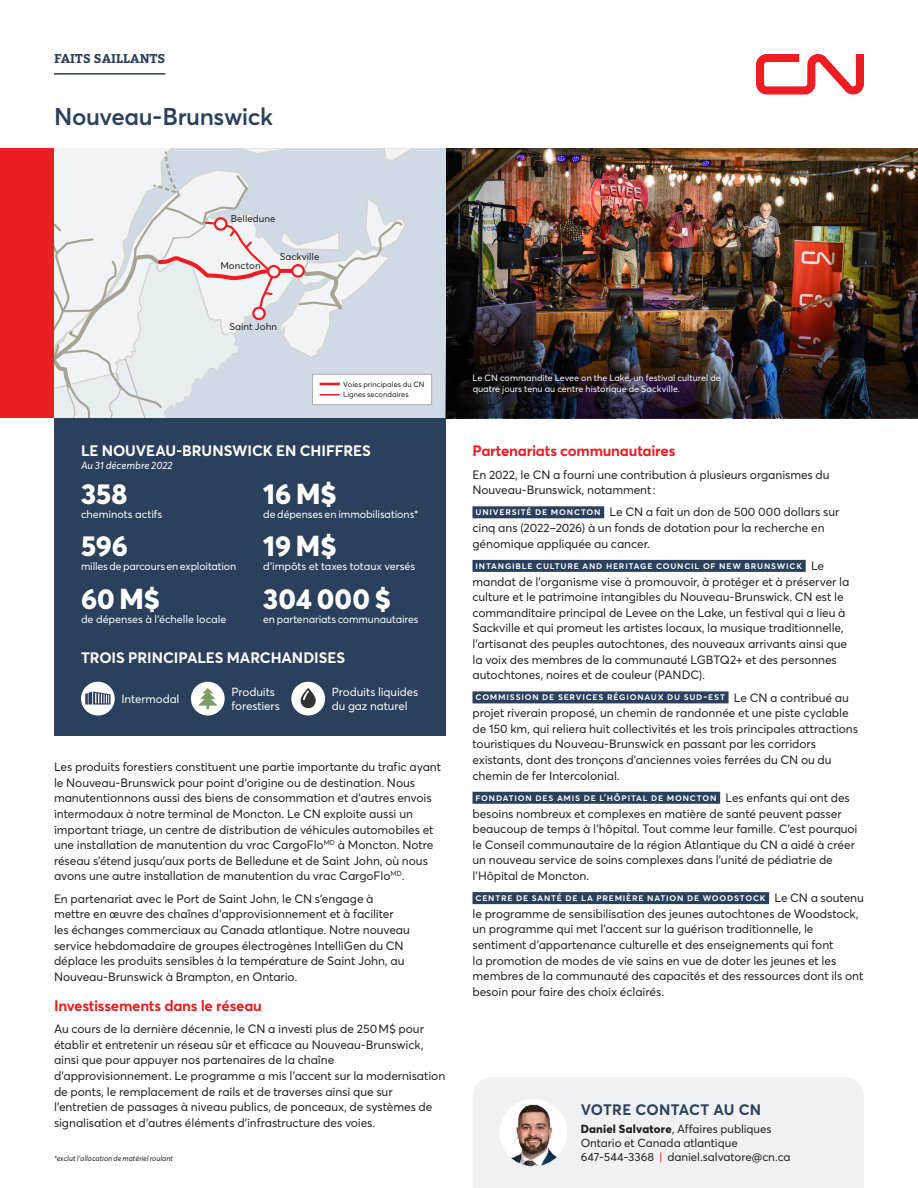
<style>
.page{position:relative;width:918px;height:1188px;background:#fff}
.page>*{position:absolute;margin:0;border:0;box-sizing:border-box;transform-origin:0 0}
.In_Numbers__Prov_Sta{font:800 28.5px "Averta";letter-spacing:.005em;color:#fff}
.Province_State__H1{font:600 24px "Averta";color:#2b405c}
.In_Numbers__Prov_Sta-2{font:700 15px "Averta";letter-spacing:-.005em;color:#fff}
.Subhead__H2{font:700 15px "Averta";letter-spacing:-.015em;color:#ee1d23}
.Stay_Connected_-_Sub{font:700 15px "Averta";letter-spacing:.01em;color:#2b405c}
.t1{font:700 12.75px "Bitter";letter-spacing:.01em;color:#2b405c}
.Body_copy_-_8pt{font:12px/15.6px "Averta";letter-spacing:-.01em;color:#231f20}
.Body_copy_-_8pt__les{font:11.7px/14.2px "Averta";letter-spacing:-.01em;color:#231f20}
.Body_copy_-_7_75pt{font:11.7px/14.2px "Averta";letter-spacing:-.01em;color:#fff}
.In_Numbers__Prov_Sta-3{font:10.8px "Averta";letter-spacing:-.01em;color:#fff}
.In_Numbers__Prov_Sta-4{font:italic 10.5px "Averta";letter-spacing:-.005em;color:#fff}
.Body_copy_-_8pt-2{font:600 9.75px "Averta";letter-spacing:.08em;color:#fff}
.t2{font:9.75px "Averta";letter-spacing:.005em;color:#231f20}
.Photo_caption_-_Whit{font:9px/10.8px "Averta";color:#fff}
.Legend{font:7.5px "Averta";color:#231f20}
.Fine_print{font:italic 7.5px "Averta";color:#231f20}
.s1{font-weight:600;font-size:9.75px;color:#fff}
.s2{font-weight:400;font-size:12px;color:#231f20}
.s3{font-weight:800}
.s4{color:#ee1d23}
</style>
<div class="page">
<hr style="left:54px;top:73px;width:111px;height:2px;background:#2b405c">
<svg style="left:756px;top:54px;width:108px;height:40px"></svg>
<img style="left:446px;top:148px;width:472px;height:190px">
<div style="left:0;top:148px;width:54px;height:270px;background:#ee1d23"></div>
<img style="left:446px;top:338px;width:472px;height:80px">
<div style="left:54px;top:418px;width:392px;height:318px;background:#2b405c"></div>
<div style="left:472px;top:506px;width:132px;height:12px;background:#2b405c"></div>
<div style="left:472px;top:560px;width:334px;height:12px;background:#2b405c"></div>
<div style="left:472px;top:691px;width:257px;height:12px;background:#2b405c"></div>
<div style="left:472px;top:792px;width:248px;height:12px;background:#2b405c"></div>
<div style="left:472px;top:892px;width:297px;height:12px;background:#2b405c"></div>
<div style="left:81px;top:682px;width:34px;height:34px;background:#fff;border-radius:50%"></div>
<svg style="left:85px;top:692px;width:26px;height:13px"></svg>
<div style="left:191px;top:682px;width:34px;height:34px;background:#fff;border-radius:50%"></div>
<svg style="left:198px;top:688px;width:20px;height:21px"></svg>
<div style="left:291px;top:682px;width:34px;height:34px;background:#fff;border-radius:50%"></div>
<svg style="left:301px;top:688px;width:15px;height:20px"></svg>
<svg style="left:54px;top:148px;width:392px;height:270px"></svg>
<div style="left:473px;top:1077px;width:391px;height:111px;background:#f0f1f2"></div>
<img style="left:500px;top:1099px;width:67px;height:67px;border-radius:34px">
<p class="t1" style="left:54px;top:49px;width:113px">FAITS SAILLANTS</p>
<p class="Province_State__H1" style="left:54px;top:101px;width:220px">Nouveau‑Brunswick</p>
<p class="t2" style="left:231px;top:213px;width:46px">Belledune</p>
<p class="t2" style="left:220px;top:259px;width:42px">Moncton</p>
<p class="t2" style="left:280px;top:251px;width:41px">Sackville</p>
<p class="t2" style="left:229px;top:320px;width:49px">Saint John</p>
<p class="Legend" style="left:343px;top:379px;width:83px">Voies principales du CN</p>
<p class="Legend" style="left:343px;top:390px;width:67px">Lignes secondaires</p>
<p class="In_Numbers__Prov_Sta-2" style="left:81px;top:441px;width:291px">LE NOUVEAU‑BRUNSWICK EN CHIFFRES</p>
<p class="In_Numbers__Prov_Sta-4" style="left:81px;top:458px;width:93px">Au 31 décembre 2022</p>
<p class="In_Numbers__Prov_Sta" style="left:81px;top:476px;width:48px">358</p>
<p class="In_Numbers__Prov_Sta-3" style="left:81px;top:507px;width:83px">cheminots actifs</p>
<p class="In_Numbers__Prov_Sta" style="left:81px;top:528px;width:49px">596</p>
<p class="In_Numbers__Prov_Sta-3" style="left:81px;top:560px;width:157px">milles de parcours en exploitation</p>
<p class="In_Numbers__Prov_Sta" style="left:81px;top:581px;width:80px">60 M$</p>
<p class="In_Numbers__Prov_Sta-3" style="left:81px;top:612px;width:147px">de dépenses à l’échelle locale</p>
<p class="In_Numbers__Prov_Sta" style="left:263px;top:476px;width:75px">16 M$</p>
<p class="In_Numbers__Prov_Sta-3" style="left:263px;top:507px;width:157px">de dépenses en immobilisations*</p>
<p class="In_Numbers__Prov_Sta" style="left:263px;top:528px;width:75px">19 M$</p>
<p class="In_Numbers__Prov_Sta-3" style="left:263px;top:560px;width:153px">d’impôts et taxes totaux versés</p>
<p class="In_Numbers__Prov_Sta" style="left:263px;top:581px;width:129px">304 000 $</p>
<p class="In_Numbers__Prov_Sta-3" style="left:263px;top:612px;width:157px">en partenariats communautaires</p>
<p class="In_Numbers__Prov_Sta-2" style="left:81px;top:648px;width:266px">TROIS PRINCIPALES MARCHANDISES</p>
<p class="Body_copy_-_7_75pt" style="left:122px;top:691px;width:60px">Intermodal</p>
<p class="Body_copy_-_7_75pt" style="left:231px;top:684px;width:50px">Produits forestiers</p>
<p class="Body_copy_-_7_75pt" style="left:332px;top:684px;width:88px">Produits liquides du gaz naturel</p>
<p class="Body_copy_-_8pt" style="left:54px;top:759px;width:389px">Les produits forestiers constituent une partie importante du trafic ayant le Nouveau‑Brunswick pour point d’origine ou de destination. Nous manutentionnons aussi des biens de consommation et d’autres envois intermodaux à notre terminal de Moncton. Le CN exploite aussi un important triage, un centre de distribution de véhicules automobiles et une installation de manutention du vrac CargoFlo<sup>MD</sup> à Moncton. Notre réseau s’étend jusqu’aux ports de Belledune et de Saint John, où nous avons une autre installation de manutention du vrac CargoFlo<sup>MD</sup>.</p>
<p class="Body_copy_-_8pt" style="left:54px;top:891px;width:358px">En partenariat avec le Port de Saint John, le CN s’engage à mettre en œuvre des chaînes d’approvisionnement et à faciliter les échanges commerciaux au Canada atlantique. Notre nouveau service hebdomadaire de groupes électrogènes IntelliGen du CN déplace les produits sensibles à la température de Saint John, au Nouveau‑Brunswick à Brampton, en Ontario.</p>
<p class="Subhead__H2" style="left:54px;top:996px;width:209px">Investissements dans le réseau</p>
<p class="Body_copy_-_8pt" style="left:54px;top:1021px;width:393px">Au cours de la dernière décennie, le CN a investi plus de 250M$ pour établir et entretenir un réseau sûr et efficace au Nouveau‑Brunswick, ainsi que pour appuyer nos partenaires de la chaîne d’approvisionnement. Le programme a mis l’accent sur la modernisation de ponts, le remplacement de rails et de traverses ainsi que sur l’entretien de passages à niveau publics, de ponceaux, de systèmes de signalisation et d’autres éléments d’infrastructure des voies.</p>
<p class="Fine_print" style="left:54px;top:1154px;width:121px">*exclut l’allocation de matériel roulant</p>
<p class="Photo_caption_-_Whit" style="left:473px;top:372px;width:250px">Le CN commandite Levee on the Lake, un festival culturel de quatre jours tenu au centre historique de Sackville.</p>
<p class="Subhead__H2" style="left:472px;top:441px;width:204px">Partenariats communautaires</p>
<p class="Body_copy_-_8pt" style="left:472px;top:466px;width:359px">En 2022, le CN a fourni une contribution à plusieurs organismes du<br>Nouveau‑Brunswick, notamment:</p>
<p class="Body_copy_-_8pt" style="left:472px;top:504px;width:368px"><span class="s1">université de moncton</span> Le CN a fait un don de 500 000 dollars sur cinq ans (2022–2026) à un fonds de dotation pour la recherche en génomique appliquée au cancer.</p>
<p class="Body_copy_-_8pt-2" style="left:476px;top:559px;width:350px">intangible culture and heritage council of new brunswick <span class="s2">Le</span></p>
<p class="Body_copy_-_8pt" style="left:472px;top:573px;width:378px">mandat de l’organisme vise à promouvoir, à protéger et à préserver la culture et le patrimoine intangibles du Nouveau‑Brunswick. CN est le commanditaire principal de Levee on the Lake, un festival qui a lieu à Sackville et qui promeut les artistes locaux, la musique traditionnelle, l’artisanat des peuples autochtones, des nouveaux arrivants ainsi que la voix des membres de la communauté LGBTQ2+ et des personnes autochtones, noires et de couleur (PANDC).</p>
<p class="Body_copy_-_8pt-2" style="left:476px;top:691px;width:375px">commission de services régionaux du sud‑est <span class="s2">Le CN a contribué au</span></p>
<p class="Body_copy_-_8pt" style="left:472px;top:705px;width:387px">projet riverain proposé, un chemin de randonnée et une piste cyclable de 150 km, qui reliera huit collectivités et les trois principales attractions touristiques du Nouveau‑Brunswick en passant par les corridors existants, dont des tronçons d’anciennes voies ferrées du CN ou du chemin de fer Intercolonial.</p>
<p class="Body_copy_-_8pt-2" style="left:476px;top:791px;width:376px">fondation des amis de l’hôpital de moncton <span class="s2">Les enfants qui ont des</span></p>
<p class="Body_copy_-_8pt" style="left:472px;top:805px;width:387px">besoins nombreux et complexes en matière de santé peuvent passer beaucoup de temps à l’hôpital. Tout comme leur famille. C’est pourquoi le Conseil communautaire de la région Atlantique du CN a aidé à créer un nouveau service de soins complexes dans l’unité de pédiatrie de l’Hôpital de Moncton.</p>
<p class="Body_copy_-_8pt-2" style="left:476px;top:892px;width:390px">centre de santé de la première nation de woodstock <span class="s2">Le CN a soutenu</span></p>
<p class="Body_copy_-_8pt" style="left:472px;top:906px;width:392px">le programme de sensibilisation des jeunes autochtones de Woodstock, un programme qui met l’accent sur la guérison traditionnelle, le sentiment d’appartenance culturelle et des enseignements qui font<br>la promotion de modes de vie sains en vue de doter les jeunes et les membres de la communauté des capacités et des ressources dont ils ont besoin pour faire des choix éclairés.</p>
<p class="Stay_Connected_-_Sub" style="left:581px;top:1100px;width:182px">VOTRE CONTACT AU CN</p>
<p class="Body_copy_-_8pt__les" style="left:581px;top:1121px;width:211px"><span class="s3">Daniel Salvatore</span>, Affaires publiques<br>Ontario et Canada atlantique<br>647‑544‑3368 <span class="s4">|</span> daniel.salvatore@cn.ca</p>
</div>
